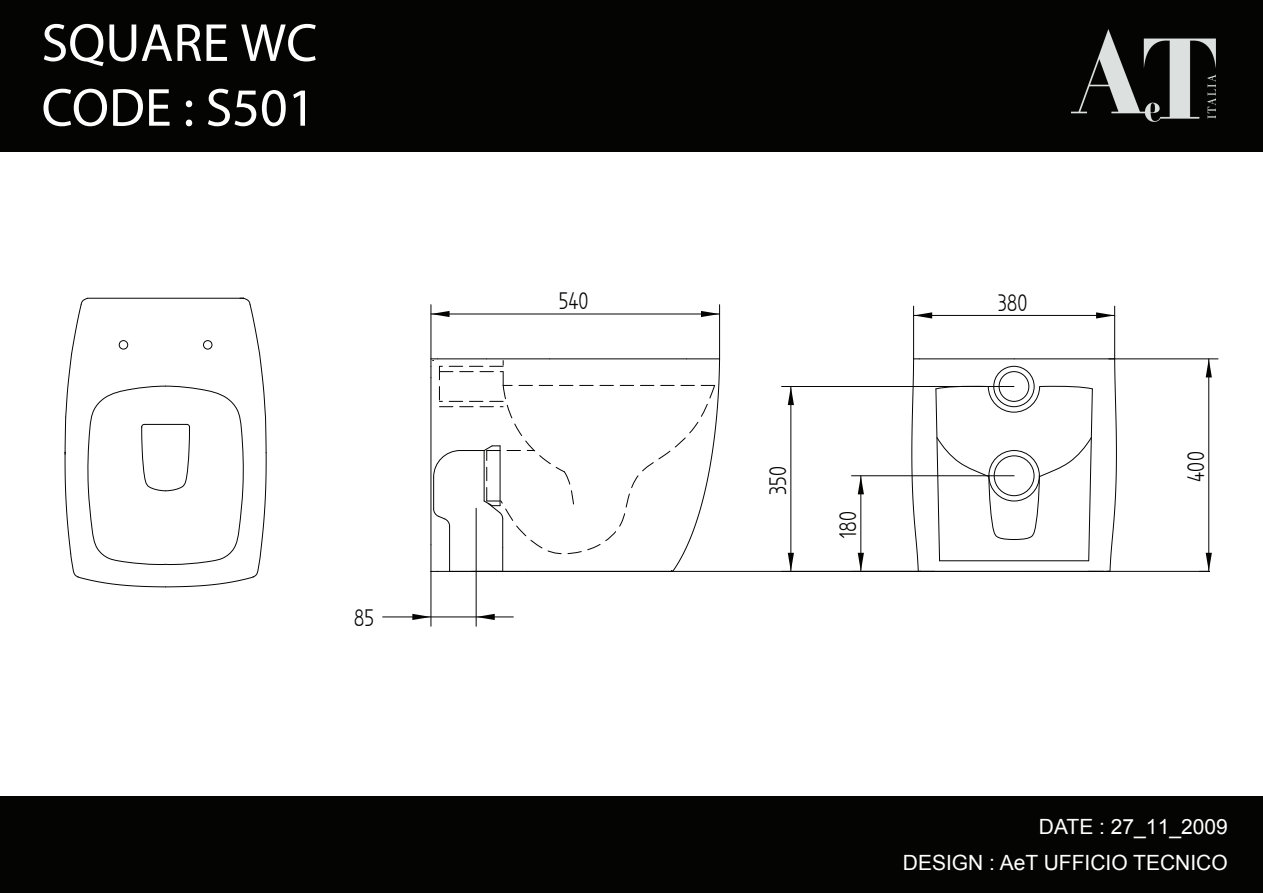
<style>
.page{position:relative;width:1263px;height:893px;background:#fff}
.page>*{position:absolute;margin:0;border:0;box-sizing:border-box;transform-origin:0 0}
.t1{font:54px/64.8px "Myriad Pro";color:#fff}
.t2{font:27.3px "Solid Edge ISO";color:#040503}
.t3{font:21px/36px "Arial";color:#fff;text-align:right}
</style>
<div class="page">
<div style="left:0;top:0;width:1263px;height:152px;background:#040503"></div>
<img style="left:1071px;top:29px;width:144px;height:93px">
<div style="left:0;top:796px;width:1263px;height:97px;background:#040503"></div>
<hr style="left:471px;top:571px;width:738px;height:1px;background:#040503">
<svg style="left:64px;top:297px;width:203px;height:291px"></svg>
<svg style="left:911px;top:358px;width:206px;height:214px"></svg>
<svg style="left:431px;top:358px;width:289px;height:214px"></svg>
<svg style="left:477px;top:614px;width:18px;height:6px"></svg>
<svg style="left:412px;top:614px;width:19px;height:6px"></svg>
<hr style="left:476px;top:571px;width:1px;height:55px;background:#040503">
<hr style="left:431px;top:571px;width:1px;height:55px;background:#040503">
<hr style="left:383px;top:617px;width:130px;height:1px;background:#040503">
<svg style="left:1206px;top:359px;width:6px;height:18px"></svg>
<hr style="left:1109px;top:358px;width:109px;height:1px;background:#040503">
<svg style="left:1199px;top:553px;width:13px;height:19px"></svg>
<hr style="left:1208px;top:359px;width:1px;height:212px;background:#040503">
<svg style="left:858px;top:476px;width:6px;height:18px"></svg>
<svg style="left:858px;top:553px;width:6px;height:18px"></svg>
<hr style="left:851px;top:475px;width:163px;height:1px;background:#040503">
<hr style="left:860px;top:476px;width:1px;height:95px;background:#040503">
<svg style="left:788px;top:387px;width:6px;height:18px"></svg>
<svg style="left:788px;top:553px;width:6px;height:18px"></svg>
<hr style="left:781px;top:386px;width:233px;height:1px;background:#040503">
<hr style="left:781px;top:571px;width:137px;height:1px;background:#040503">
<hr style="left:790px;top:386px;width:1px;height:185px;background:#040503">
<svg style="left:432px;top:311px;width:17px;height:6px"></svg>
<svg style="left:701px;top:311px;width:18px;height:6px"></svg>
<hr style="left:431px;top:305px;width:1px;height:54px;background:#040503">
<hr style="left:719px;top:305px;width:1px;height:54px;background:#040503">
<hr style="left:431px;top:314px;width:288px;height:1px;background:#040503">
<svg style="left:914px;top:312px;width:18px;height:7px"></svg>
<svg style="left:1096px;top:312px;width:18px;height:7px"></svg>
<hr style="left:913px;top:306px;width:1px;height:53px;background:#040503">
<hr style="left:1114px;top:306px;width:1px;height:53px;background:#040503">
<hr style="left:913px;top:315px;width:202px;height:1px;background:#040503">
<h1 class="t1" style="left:42px;top:10px;width:277px">SQUARE WC<br>CODE : S501</h1>
<h2 class="t2" style="left:354px;top:604px;width:22px">85</h2>
<h2 class="t2" style="left:559px;top:287px;width:31px">540</h2>
<h2 class="t2" style="left:998px;top:289px;width:31px">380</h2>
<h2 class="t2" style="left:764px;top:495px;width:30px;rotate:-90deg">350</h2>
<h2 class="t2" style="left:834px;top:539px;width:29px;rotate:-90deg">180</h2>
<h2 class="t2" style="left:1182px;top:482px;width:32px;rotate:-90deg">400</h2>
<p class="t3" style="left:903px;top:809px;width:326px">DATE : 27_11_2009<br>DESIGN : AeT UFFICIO TECNICO</p>
</div>
